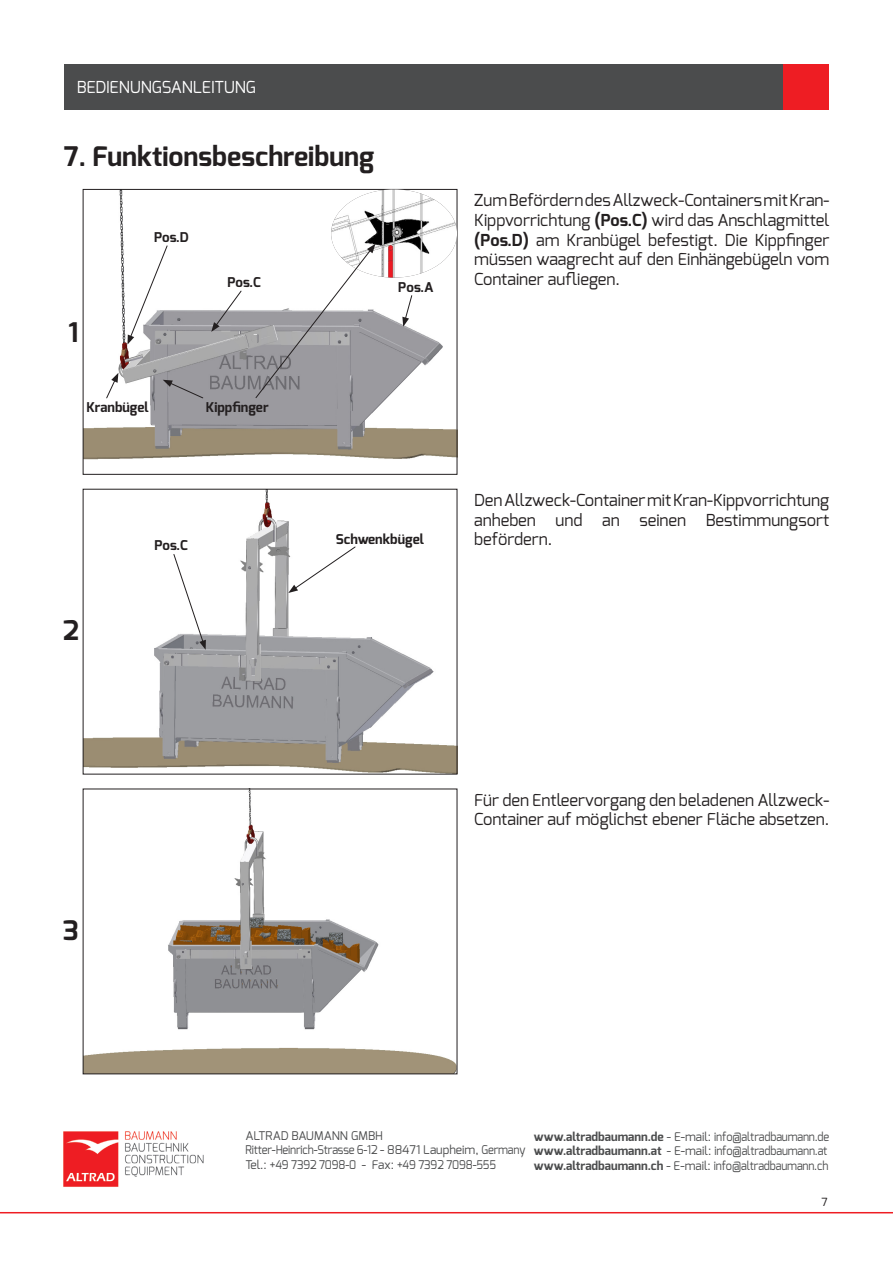
<style>
.page{position:relative;width:893px;height:1263px;background:#fff}
.page>*{position:absolute;margin:0;border:0;box-sizing:border-box;transform-origin:0 0}
.t1{font:700 27px "Exo";color:#231f20}
.t2{font:16.5px/19.8px "Exo";color:#231f20;text-align:justify}
.t3{font:16.5px "Exo";letter-spacing:-.01em;color:#fff}
.t4{font:700 13.5px "Exo";color:#231f20}
.t5{font:12px/14.4px "Exo";letter-spacing:-.015em;color:#4b4c4d}
.t6{font:11.25px "Exo";color:#231f20}
.s1{font-weight:700}
</style>
<div class="page">
<hr style="left:0;top:1212px;width:893px;height:1px;background:#ee1d23">
<img style="left:63px;top:1131px;width:140px;height:56px">
<div style="left:64px;top:64px;width:718px;height:45px;background:#4b4c4d"></div>
<div style="left:784px;top:64px;width:45px;height:45px;background:#ee1d23"></div>
<img style="left:85px;top:191px;width:370px;height:269px">
<img style="left:85px;top:491px;width:370px;height:281px">
<img style="left:85px;top:791px;width:370px;height:281px">
<svg style="left:127px;top:245px;width:41px;height:100px"></svg>
<svg style="left:402px;top:295px;width:11px;height:32px"></svg>
<svg style="left:211px;top:290px;width:31px;height:42px"></svg>
<svg style="left:106px;top:373px;width:12px;height:26px"></svg>
<svg style="left:288px;top:546px;width:68px;height:47px"></svg>
<svg style="left:173px;top:553px;width:33px;height:97px"></svg>
<svg style="left:163px;top:380px;width:41px;height:19px"></svg>
<div style="left:331px;top:189px;width:126px;height:89px;background:#231f20;opacity:.75"></div>
<svg style="left:255px;top:244px;width:121px;height:155px"></svg>
<p class="t3" style="left:77px;top:76px;width:181px">BEDIENUNGSANLEITUNG</p>
<h1 class="t1" style="left:64px;top:139px;width:312px">7. Funktionsbeschreibung</h1>
<h1 class="t1" style="left:68px;top:315px;width:12px">1</h1>
<p class="t4" style="left:154px;top:228px;width:36px">Pos.D</p>
<p class="t4" style="left:227px;top:273px;width:35px">Pos.C</p>
<p class="t4" style="left:87px;top:399px;width:64px">Kranbügel</p>
<p class="t4" style="left:206px;top:399px;width:64px">Kippfinger</p>
<h1 class="t1" style="left:63px;top:613px;width:17px">2</h1>
<p class="t4" style="left:154px;top:537px;width:35px">Pos.C</p>
<p class="t4" style="left:398px;top:278px;width:37px">Pos.A</p>
<p class="t4" style="left:336px;top:530px;width:90px">Schwenkbügel</p>
<p class="t2" style="left:474px;top:190px;width:357px">Zum Befördern des Allzweck-Containers mit Kran-Kippvorrichtung <span class="s1">(Pos.C)</span> wird das Anschlagmittel <span class="s1">(Pos.D)</span> am Kranbügel befestigt. Die Kippfinger müssen waagrecht auf den Einhängebügeln vom Container aufliegen.</p>
<p class="t2" style="left:474px;top:490px;width:357px">Den Allzweck-Container mit Kran-Kippvorrichtung anheben und an seinen Bestimmungsort befördern.</p>
<h1 class="t1" style="left:63px;top:912px;width:17px">3</h1>
<p class="t2" style="left:474px;top:789px;width:357px">Für den Entleervorgang den beladenen Allzweck-<br>Container auf möglichst ebener Fläche absetzen.</p>
<p class="t5" style="left:245px;top:1128px;width:282px">ALTRAD BAUMANN GMBH<br>Ritter-Heinrich-Strasse 6-12 - 88471 Laupheim, Germany<br>Tel.: +49 7392 7098-0 - Fax: +49 7392 7098-555</p>
<p class="t5" style="left:534px;top:1129px;width:297px"><span class="s1">www.altradbaumann.de</span> - E-mail: info@altradbaumann.de <span class="s1">www.altradbaumann.at</span> - E-mail: info@altradbaumann.at <span class="s1">www.altradbaumann.ch</span> - E-mail: info@altradbaumann.ch</p>
<p class="t6" style="left:821px;top:1195px;width:8px">7</p>
</div>
